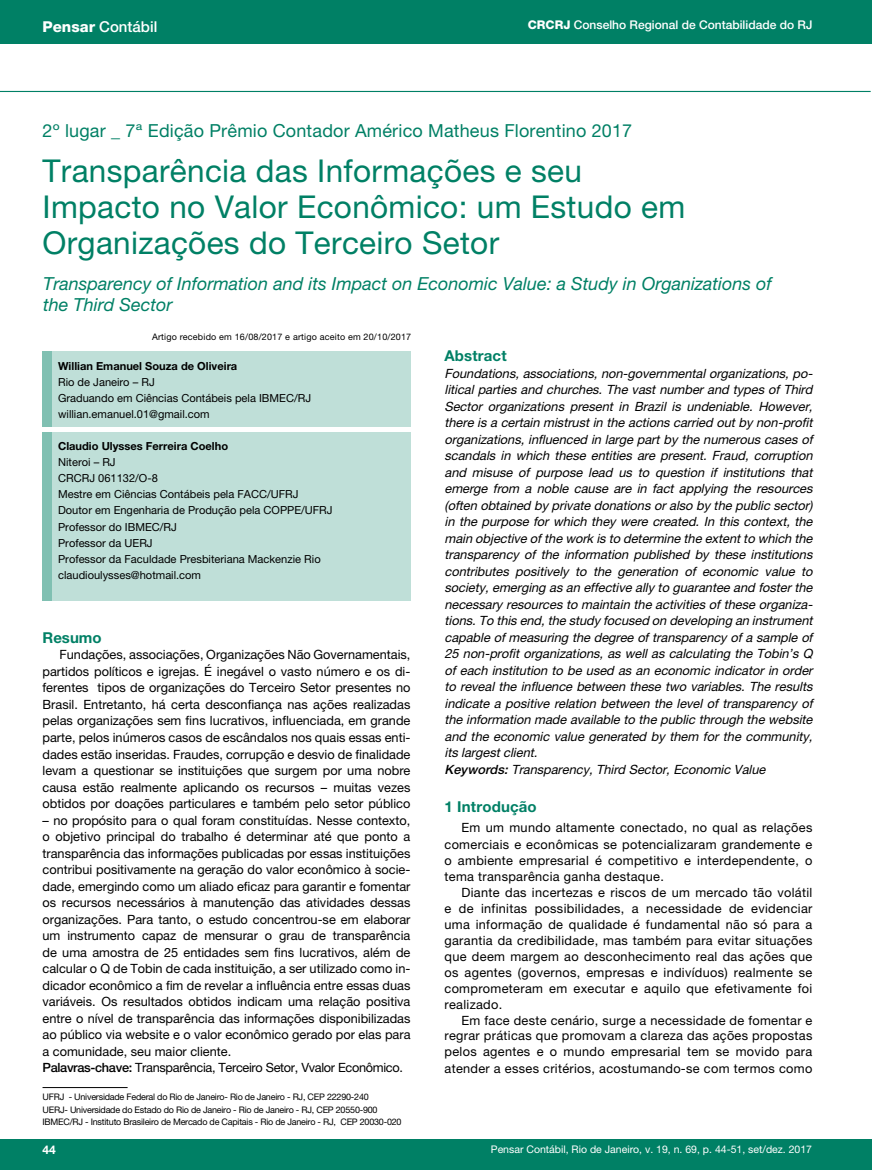
<style>
.page{position:relative;width:872px;height:1170px;background:#fff}
.page>*{position:absolute;margin:0;border:0;box-sizing:border-box;transform-origin:0 0}
.t1{font:31.5px/36px "Helvetica Neue LT Pro";letter-spacing:.01em;color:#008065}
.t2{font:italic 18px/21px "Helvetica Neue LT Pro";color:#008065}
.t3{font:18px "Helvetica Neue LT Pro";letter-spacing:.01em;color:#008065}
.t4{font:700 15px "Helvetica Neue LT Pro";letter-spacing:.01em;color:#008065}
.t5{font:500 15px "Helvetica Neue LT Pro";color:#fff}
.t6{font:12.75px/16.5px "Helvetica Neue LT Pro";color:#000;text-align:justify}
.t7{font:italic 12.75px/16.5px "Helvetica Neue LT Pro";color:#000}
.t8{font:500 12px "Helvetica Neue LT Pro";color:#fff}
.t9{font:700 12px "Helvetica Neue LT Pro";color:#fff}
.t10{font:11.1px/16px "Helvetica Neue LT Pro";color:#000}
.t11{font:700 11.1px "Helvetica Neue LT Pro";color:#000}
.t12{font:10.5px "Helvetica Neue LT Pro";color:#fff}
.t13{font:9px/12.8px "Helvetica Neue LT Pro";letter-spacing:-.025em;color:#000}
.t14{font:9px "Helvetica Neue LT Pro";letter-spacing:.02em;color:#000}
.s1{font-weight:800}
.s2{font-weight:500}
</style>
<div class="page">
<div style="left:0;top:1139px;width:872px;height:30px;background:#008065"></div>
<div style="left:0;top:0;width:872px;height:44px;background:#008065"></div>
<hr style="left:427px;top:115px;width:1px;height:986px;background:#9d9d9c">
<hr style="left:0;top:91px;width:870px;height:1px;background:#008065">
<div style="left:43px;top:106px;width:695px;height:179px;background:#fff"></div>
<div style="left:43px;top:351px;width:367px;height:249px;background:#bfdfd8"></div>
<div style="left:43px;top:351px;width:9px;height:249px;background:#80c0b2"></div>
<div style="left:40px;top:427px;width:374px;height:5px;background:#fff"></div>
<hr style="left:43px;top:1087px;width:85px;height:1px;background:#000">
<p class="t5" style="left:43px;top:17px;width:116px"><span class="s1">Pensar</span> Contábil</p>
<p class="t8" style="left:528px;top:18px;width:286px"><span class="s1">CRCRJ</span> Conselho Regional de Contabilidade do RJ</p>
<h2 class="t3" style="left:43px;top:120px;width:591px">2º lugar _ 7ª Edição Prêmio Contador Américo Matheus Florentino 2017</h2>
<h1 class="t1" style="left:43px;top:153px;width:644px">Transparência das Informações e seu<br>Impacto no Valor Econômico: um Estudo em<br>Organizações do Terceiro Setor</h1>
<h2 class="t2" style="left:43px;top:272px;width:730px">Transparency of Information and its Impact on Economic Value: a Study in Organizations of the Third Sector</h2>
<p class="t14" style="left:152px;top:332px;width:261px">Artigo recebido em 16/08/2017 e artigo aceito em 20/10/2017</p>
<p class="t11" style="left:58px;top:359px;width:181px">Willian Emanuel Souza de Oliveira</p>
<p class="t10" style="left:58px;top:374px;width:254px">Rio de Janeiro – RJ<br>Graduando em Ciências Contábeis pela IBMEC/RJ willian.emanuel.01@gmail.com</p>
<p class="t11" style="left:58px;top:439px;width:171px">Claudio Ulysses Ferreira Coelho</p>
<p class="t10" style="left:58px;top:454px;width:276px">Niteroi – RJ<br>CRCRJ 061132/O-8<br>Mestre em Ciências Contábeis pela FACC/UFRJ<br>Doutor em Engenharia de Produção pela COPPE/UFRJ<br>Professor do IBMEC/RJ<br>Professor da UERJ<br>Professor da Faculdade Presbiteriana Mackenzie Rio claudioulysses@hotmail.com</p>
<p class="t4" style="left:43px;top:628px;width:61px">Resumo</p>
<p class="t6" style="left:43px;top:646px;width:369px;text-indent:17px">Fundações, associações, Organizações Não Governamentais, partidos políticos e igrejas. É inegável o vasto número e os di&shy;ferentes tipos de organizações do Terceiro Setor presentes no Brasil. Entretanto, há certa desconfiança nas ações realizadas pelas organizações sem fins lucrativos, influenciada, em grande parte, pelos inúmeros casos de escândalos nos quais essas enti&shy;dades estão inseridas. Fraudes, corrupção e desvio de finalidade levam a questionar se instituições que surgem por uma nobre causa estão realmente aplicando os recursos – muitas vezes obtidos por doações particulares e também pelo setor público</p>
<p class="t6" style="left:43px;top:811px;width:369px;text-align:left">– no propósito para o qual foram constituídas. Nesse contexto, o objetivo principal do trabalho é determinar até que ponto a transparência das informações publicadas por essas instituições contribui positivamente na geração do valor econômico à socie&shy;dade, emergindo como um aliado eficaz para garantir e fomentar os recursos necessários à manutenção das atividades dessas organizações. Para tanto, o estudo concentrou-se em elaborar um instrumento capaz de mensurar o grau de transparência de uma amostra de 25 entidades sem fins lucrativos, além de calcular o Q de Tobin de cada instituição, a ser utilizado como in&shy;dicador econômico a fim de revelar a influência entre essas duas variáveis. Os resultados obtidos indicam uma relação positiva entre o nível de transparência das informações disponibilizadas ao público via website e o valor econômico gerado por elas para a comunidade, seu maior cliente.<br><span class="s2">Palavras-chave:</span> Transparência, Terceiro Setor, Vvalor Econômico.</p>
<p class="t13" style="left:43px;top:1090px;width:360px">UFRJ - Universidade Federal do Rio de Janeiro- Rio de Janeiro - RJ, CEP 22290-240<br>UERJ- Universidade do Estado do Rio de Janeiro - Rio de Janeiro - RJ, CEP 20550-900<br>IBMEC/RJ - Instituto Brasileiro de Mercado de Capitais - Rio de Janeiro - RJ, CEP 20030-020</p>
<p class="t4" style="left:444px;top:346px;width:64px">Abstract</p>
<p class="t7" style="left:444px;top:364px;width:373px">Foundations,associations,non-governmentalorganizations,po&shy;litical parties and churches. The vast number and types of Third Sector organizations present in Brazil is undeniable. However, there is a certain mistrustin the actions carried outby non-profit organizations, influenced in large part by the numerous cases of scandals in which these entities are present. Fraud, corruption and misuse of purpose lead us to question if institutions that emerge from a noble cause are in fact applying the resources (often obtained by private donations oralso by the public sector) in the purpose for which they were created. In this context, the main objective ofthe work is to determine the extentto which the transparency of the information published by these institutions contributes positively to the generation of economic value to society,emerging as an effective ally to guarantee and fosterthe necessary resources to maintain the activities ofthese organiza&shy;tions.To this end,the study focused on developing an instrument capable ofmeasuring the degree oftransparency ofa sample of 25 non-profit organizations, as well as calculating the Tobin’s Q of each institution to be used as an economic indicator in order to reveal the influence between these two variables. The results indicate a positive relation between the level of transparency of the information made available to the public through the website and the economic value generated by them for the community, its largestclient.<br><span class="s2">Keywords:</span>Transparency,Third Sector,Economic Value</p>
<p class="t4" style="left:444px;top:797px;width:94px">1 Introdução</p>
<p class="t6" style="left:444px;top:819px;width:369px;text-indent:17px">Em um mundo altamente conectado, no qual as relações comerciais e econômicas se potencializaram grandemente e o ambiente empresarial é competitivo e interdependente, o tema transparência ganha destaque.</p>
<p class="t6" style="left:444px;top:884px;width:369px;line-height:15.9px;text-indent:17px">Diante das incertezas e riscos de um mercado tão volátil e de infinitas possibilidades, a necessidade de evidenciar uma informação de qualidade é fundamental não só para a garantia da credibilidade, mas também para evitar situações que deem margem ao desconhecimento real das ações que os agentes (governos, empresas e indivíduos) realmente se comprometeram em executar e aquilo que efetivamente foi realizado.</p>
<p class="t6" style="left:444px;top:1011px;width:369px;line-height:16px;text-indent:17px">Em face deste cenário, surge a necessidade de fomentar e regrar práticas que promovam a clareza das ações propostas pelos agentes e o mundo empresarial tem se movido para atender a esses critérios, acostumando-se com termos como</p>
<p class="t9" style="left:43px;top:1142px;width:15px">44</p>
<p class="t12" style="left:491px;top:1142px;width:323px">Pensar Contábil, Rio de Janeiro, v. 19, n. 69, p. 44-51, set/dez. 2017</p>
</div>
